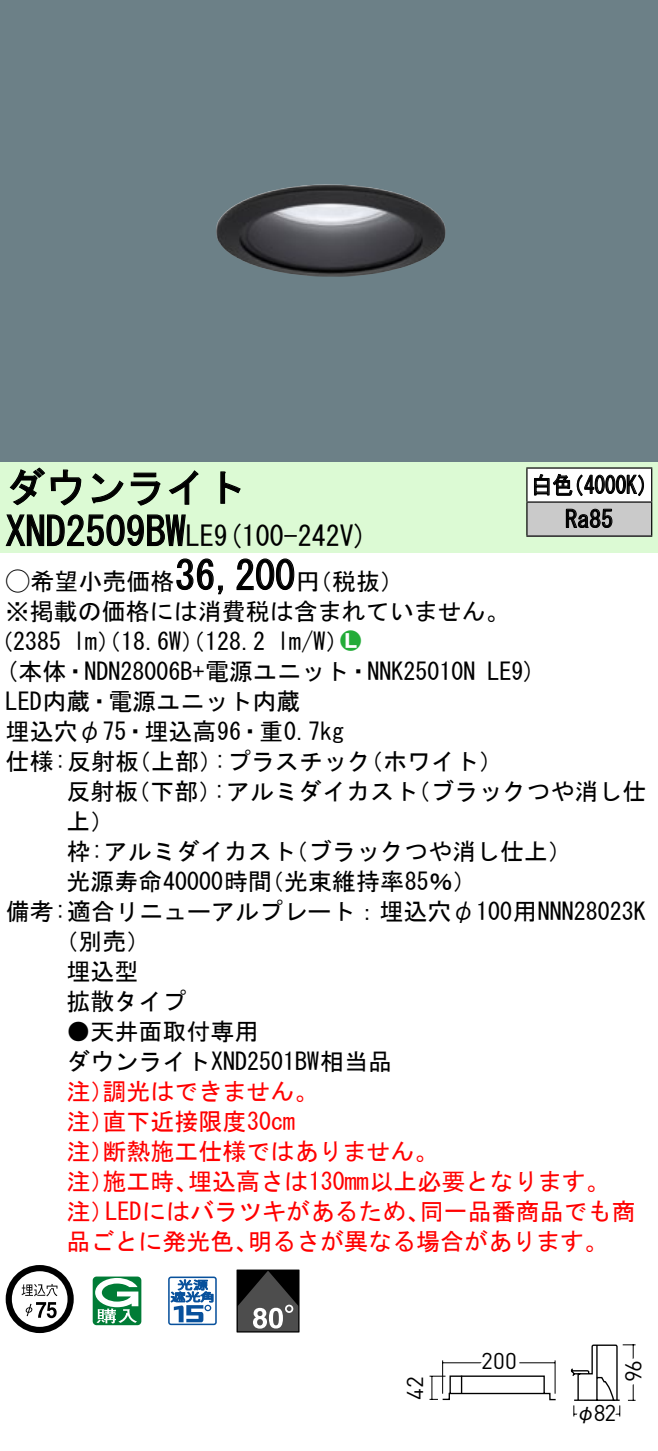
<style>
.page{position:relative;width:658px;height:1451px;background:#fff}
.page>*{position:absolute;margin:0;border:0;box-sizing:border-box;transform-origin:0 0}
.t1{font:40px "MS Gothic";color:#000}
.t2{font:28px "MS Gothic";color:#000}
.t3{font:24px/30px "MS Gothic";color:#000}
.t4{font:24px/30px "MS Gothic";color:#f00}
.t5{font:24px/34px "MS Gothic";color:#000;scale:.88 1}
.t6{font:24px "Ford Classification 1";color:#23ac38}
.t7{font:22.8px "DINOT";letter-spacing:.005em;color:#000}
.t8{font:20px "Gothic BBB Pro Medium 90 pv RKSJ H";color:#000}
.s1{font-size:28px}
.s2{font-family:"Ford Classification 1"}
.s3{color:#fff}
</style>
<div class="page">
<div style="left:0;top:0;width:658px;height:462px;background:#6c8087"></div>
<img style="left:216px;top:184px;width:229px;height:93px">
<div style="left:0;top:462px;width:658px;height:90px;background:#dcfad4"></div>
<svg style="left:9px;top:467px;width:73px;height:39px"></svg>
<svg style="left:91px;top:473px;width:33px;height:30px"></svg>
<svg style="left:130px;top:472px;width:30px;height:34px"></svg>
<svg style="left:168px;top:470px;width:30px;height:35px"></svg>
<svg style="left:220px;top:471px;width:21px;height:33px"></svg>
<svg style="left:5px;top:514px;width:181px;height:33px"></svg>
<svg style="left:176px;top:558px;width:47px;height:37px"></svg>
<svg style="left:236px;top:558px;width:59px;height:32px"></svg>
<svg style="left:6px;top:1265px;width:68px;height:68px"></svg>
<svg style="left:93px;top:1276px;width:48px;height:49px"></svg>
<svg style="left:168px;top:1276px;width:49px;height:49px"></svg>
<div style="left:237px;top:1269px;width:62px;height:63px;border:1px solid #000"></div>
<svg style="left:237px;top:1270px;width:62px;height:61px;background:#464646"></svg>
<div style="left:527px;top:468px;width:124px;height:34px;background:#fff"></div>
<div style="left:527px;top:502px;width:124px;height:34px;background:#cacaca"></div>
<hr style="left:526px;top:467px;width:126px;height:2px;background:#000">
<hr style="left:526px;top:468px;width:1px;height:33px;background:#000">
<hr style="left:651px;top:468px;width:1px;height:33px;background:#000">
<hr style="left:526px;top:501px;width:126px;height:2px;background:#000">
<hr style="left:526px;top:502px;width:1px;height:33px;background:#000">
<hr style="left:651px;top:502px;width:1px;height:33px;background:#000">
<hr style="left:526px;top:535px;width:126px;height:2px;background:#000">
<svg style="left:534px;top:473px;width:110px;height:23px"></svg>
<svg style="left:565px;top:508px;width:47px;height:20px"></svg>
<svg style="left:570px;top:1344px;width:66px;height:73px"></svg>
<svg style="left:429px;top:1360px;width:127px;height:41px"></svg>
<h1 class="t1" style="left:6px;top:467px;width:242px">ダウンライト</h1>
<p class="t2" style="left:214px;top:522px;width:155px">(9 100-242 (V</p>
<h1 class="t1" style="left:6px;top:511px;width:210px">XND2509BW<span class="s1">LE</span></h1>
<h1 class="t1" style="left:175px;top:555px;width:121px">36,200</h1>
<p class="t3" style="left:6px;top:566px;width:505px"><span class="s2">A</span>希望小売価格<br>※掲載の価格には消費税は含まれていません。</p>
<p class="t6" style="left:340px;top:629px;width:22px">2<span class="s3">7</span></p>
<p class="t3" style="left:296px;top:566px;width:109px">（円税抜(</p>
<p class="t3" style="left:277px;top:626px;width:73px">l m (W/</p>
<p class="t3" style="left:-11px;top:626px;width:74px">（2385</p>
<p class="t3" style="left:73px;top:626px;width:193px">lm）（18.6 ）（W 128.2</p>
<p class="t5" style="left:565px;top:468px;width:56px;text-indent:-34px">白色<br>Ra85</p>
<p class="t5" style="left:563px;top:468px;width:110px">（4000 (K</p>
<p class="t3" style="left:6px;top:656px;width:471px">(本体・NDN28006 +B 電源ユニット・NNK25010N</p>
<p class="t3" style="left:6px;top:686px;width:296px">LED内蔵・電源ユニット内蔵</p>
<p class="t3" style="left:6px;top:716px;width:340px">埋込穴φ75・埋込高96・重0.7kg</p>
<p class="t3" style="left:359px;top:746px;width:145px">（ホワイト(</p>
<p class="t3" style="left:487px;top:656px;width:50px">LE (9</p>
<p class="t3" style="left:214px;top:746px;width:158px">:プラスチック</p>
<p class="t3" style="left:6px;top:746px;width:135px">仕様:反射板</p>
<p class="t3" style="left:127px;top:746px;width:97px">（上部）</p>
<p class="t3" style="left:66px;top:776px;width:73px">反射板上(</p>
<p class="t3" style="left:126px;top:776px;width:97px">（下部）</p>
<p class="t3" style="left:406px;top:776px;width:241px">（ブラックつや消し仕</p>
<p class="t3" style="left:213px;top:776px;width:206px">:アルミダイカスト</p>
<p class="t3" style="left:284px;top:836px;width:290px">（ブラックつや消し仕上(</p>
<p class="t3" style="left:260px;top:836px;width:218px;text-indent:-193px">枠:アルミダイカスト<br>（光束維持率85％(</p>
<p class="t3" style="left:66px;top:866px;width:207px">光源寿命40000時間</p>
<p class="t3" style="left:6px;top:896px;width:641px">備考:適合リニューアルプレート：埋込穴φ100用NNN28023K</p>
<p class="t3" style="left:54px;top:926px;width:98px">（別売(</p>
<p class="t3" style="left:66px;top:956px;width:74px">埋込型</p>
<p class="t3" style="left:66px;top:986px;width:121px">拡散タイプ</p>
<p class="t3" style="left:66px;top:1016px;width:327px">●天井面取付専用<br>ダウンライトXND2501BW相当品</p>
<p class="t4" style="left:102px;top:1076px;width:217px">調光はできません。</p>
<p class="t4" style="left:102px;top:1076px;width:194px;text-indent:-36px">注）<br>直下近接限度30cm</p>
<p class="t4" style="left:102px;top:1106px;width:337px;text-indent:-36px">注）<br>断熱施工仕様ではありません。</p>
<p class="t4" style="left:66px;top:1136px;width:49px">注）</p>
<p class="t4" style="left:188px;top:1166px;width:423px">埋込高さは130mm以上必要となります。</p>
<p class="t4" style="left:102px;top:1166px;width:97px">施工時、</p>
<p class="t4" style="left:66px;top:1166px;width:49px">注）</p>
<p class="t4" style="left:66px;top:1196px;width:49px">注）</p>
<p class="t4" style="left:105px;top:1196px;width:326px">LEDにはバラツキがあるため、</p>
<p class="t4" style="left:420px;top:1196px;width:217px">同一品番商品でも商</p>
<p class="t4" style="left:66px;top:1226px;width:194px">品ごとに発光色、</p>
<p class="t4" style="left:248px;top:1226px;width:362px">明るさが異なる場合があります。</p>
<p class="t7" style="left:399px;top:1399px;width:25px;rotate:-90deg">42</p>
<p class="t7" style="left:481px;top:1344px;width:37px">200</p>
<p class="t7" style="left:593px;top:1397px;width:24px">82</p>
<p class="t8" style="left:576px;top:1396px;width:21px">φ</p>
<p class="t7" style="left:617px;top:1382px;width:23px;rotate:-90deg">96</p>
</div>
